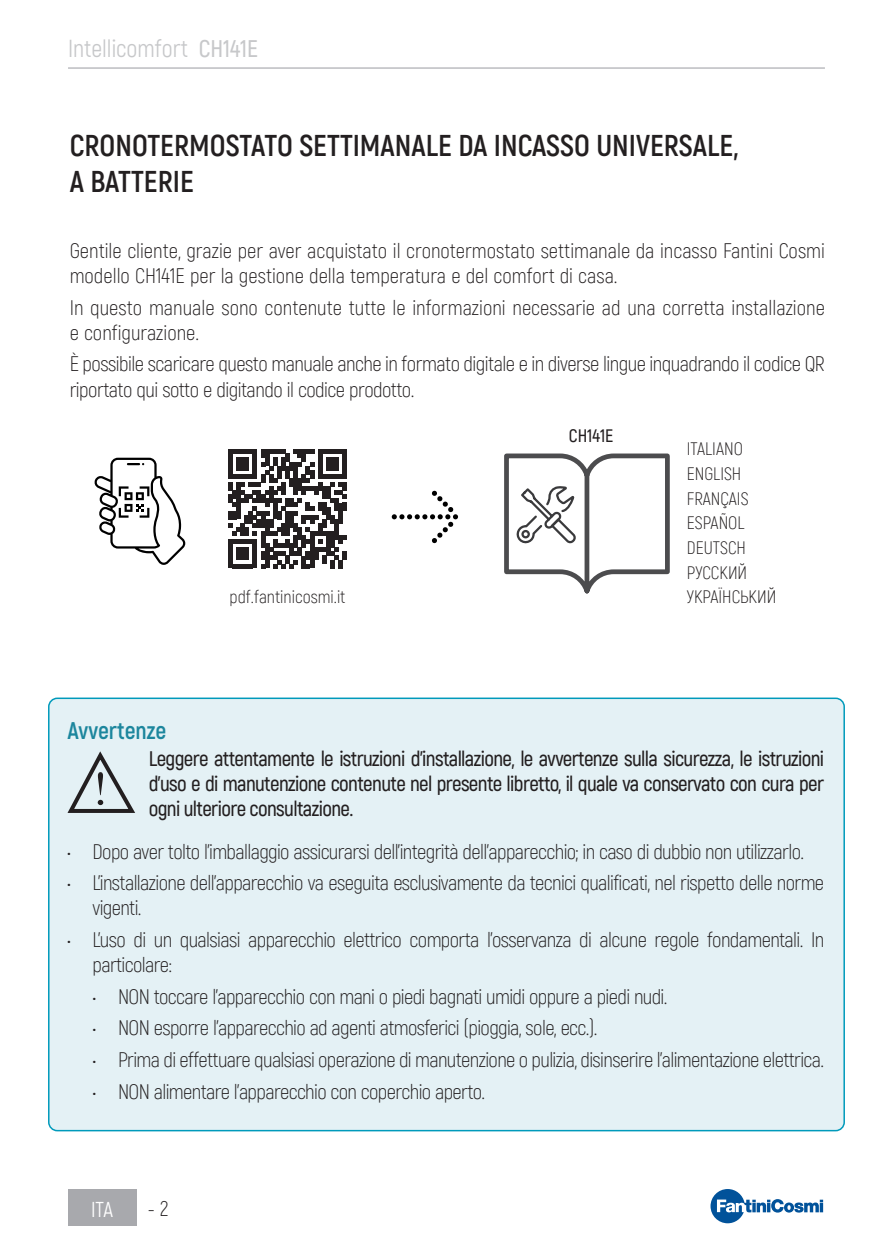
<style>
.page{position:relative;width:893px;height:1259px;background:#fff}
.page>*{position:absolute;margin:0;border:0;box-sizing:border-box;transform-origin:0 0}
.titolo_secondo_livello{font:700 30px/36px "Akrobat";color:#231f20}
.t1{font:24px "Akrobat";color:#c7c8ca}
.testo_semplice_sinistra{font:700 24px "Akrobat";color:#1c869d}
.testo_semplice_sinistra-2{font:300 21px/25.2px "Akrobat";letter-spacing:-.03em;color:#231f20}
.testo_semplice_sinistra-3{font:300 21px/25.2px "Akrobat";color:#231f20}
.testo_semplice_sinistra-4{font:600 21px/25.2px "Akrobat";letter-spacing:-.03em;color:#231f20;text-align:justify}
.t2{font:21px "Akrobat";color:#fff}
.testo_semplice_sinistra-5{font:300 18px "Akrobat";color:#231f20}
.testo_semplice_sinistra-6{font:600 18px "Akrobat";color:#231f20}
.s1{font-weight:600}
</style>
<div class="page">
<svg style="left:710px;top:1189px;width:113px;height:34px"></svg>
<div style="left:68px;top:1189px;width:68px;height:37px;background:#a8a9ad"></div>
<hr style="left:68px;top:67px;width:757px;height:2px;background:#bcbdc0">
<div style="left:49px;top:698px;width:795px;height:432px;background:#e4f1f5;border-radius:9px"></div>
<div style="left:48px;top:697px;width:797px;height:434px;border:2px solid #009abb;border-radius:9px"></div>
<svg style="left:67px;top:751px;width:68px;height:62px"></svg>
<svg style="left:94px;top:458px;width:91px;height:107px"></svg>
<svg style="left:504px;top:453px;width:166px;height:141px"></svg>
<svg style="left:392px;top:490px;width:66px;height:53px"></svg>
<svg style="left:228px;top:450px;width:119px;height:118px"></svg>
<p class="t1" style="left:68px;top:34px;width:192px">Intellicomfort <span class="s1">CH141E</span></p>
<p class="titolo_secondo_livello" style="left:70px;top:127px;width:670px">CRONOTERMOSTATO SETTIMANALE DA INCASSO UNIVERSALE,<br>A BATTERIE</p>
<p class="testo_semplice_sinistra-3" style="left:70px;top:238px;width:757px">Gentile cliente, grazie per aver acquistato il cronotermostato settimanale da incasso Fantini Cosmi modello CH141E per la gestione della temperatura e del comfort di casa.</p>
<p class="testo_semplice_sinistra-3" style="left:70px;top:295px;width:757px">In questo manuale sono contenute tutte le informazioni necessarie ad una corretta installazione e configurazione.</p>
<p class="testo_semplice_sinistra-2" style="left:70px;top:351px;width:757px">È possibile scaricare questo manuale anche in formato digitale e in diverse lingue inquadrando il codice QR riportato qui sotto e digitando il codice prodotto.</p>
<p class="testo_semplice_sinistra" style="left:68px;top:715px;width:100px">Avvertenze</p>
<p class="testo_semplice_sinistra-5" style="left:230px;top:586px;width:117px">pdf.fantinicosmi.it</p>
<p class="testo_semplice_sinistra-6" style="left:569px;top:425px;width:46px">CH141E</p>
<p class="testo_semplice_sinistra-5" style="left:687px;top:438px;width:57px">ITALIANO</p>
<p class="testo_semplice_sinistra-5" style="left:687px;top:463px;width:56px">ENGLISH</p>
<p class="testo_semplice_sinistra-5" style="left:687px;top:488px;width:63px">FRANÇAIS</p>
<p class="testo_semplice_sinistra-5" style="left:687px;top:512px;width:59px">ESPAÑOL</p>
<p class="testo_semplice_sinistra-5" style="left:687px;top:537px;width:61px">DEUTSCH</p>
<p class="testo_semplice_sinistra-5" style="left:687px;top:561px;width:62px">РУССКИЙ</p>
<p class="testo_semplice_sinistra-5" style="left:687px;top:586px;width:91px">УКРАЇНСЬКИЙ</p>
<p class="testo_semplice_sinistra-4" style="left:149px;top:746px;width:677px">Leggere attentamente le istruzioni d’installazione, le avvertenze sulla sicurezza, le istruzioni d’uso e di manutenzione contenute nel presente libretto, il quale va conservato con cura per ogni ulteriore consultazione.</p>
<p class="testo_semplice_sinistra-2" style="left:67px;top:838px;width:739px">• Dopo aver tolto l’imballaggio assicurarsi dell’integrità dell’apparecchio; in caso di dubbio non utilizzarlo.</p>
<p class="testo_semplice_sinistra-2" style="left:93px;top:870px;width:733px;text-indent:-26px">• L’installazione dell’apparecchio va eseguita esclusivamente da tecnici qualificati, nel rispetto delle norme vigenti.</p>
<p class="testo_semplice_sinistra-2" style="left:93px;top:927px;width:733px;text-indent:-26px">• L’uso di un qualsiasi apparecchio elettrico comporta l’osservanza di alcune regole fondamentali. In particolare:</p>
<p class="testo_semplice_sinistra-2" style="left:93px;top:983px;width:576px">• NON toccare l’apparecchio con mani o piedi bagnati umidi oppure a piedi nudi.</p>
<p class="testo_semplice_sinistra-2" style="left:93px;top:1015px;width:507px">• NON esporre l’apparecchio ad agenti atmosferici (pioggia, sole, ecc.).</p>
<p class="testo_semplice_sinistra-2" style="left:93px;top:1047px;width:733px">• Prima di effettuare qualsiasi operazione di manutenzione o pulizia, disinserire l’alimentazione elettrica.</p>
<p class="testo_semplice_sinistra-2" style="left:93px;top:1078px;width:394px">• NON alimentare l’apparecchio con coperchio aperto.</p>
<p class="t2" style="left:91px;top:1197px;width:23px">ITA</p>
<p class="testo_semplice_sinistra-2" style="left:148px;top:1196px;width:22px">- 2</p>
</div>
